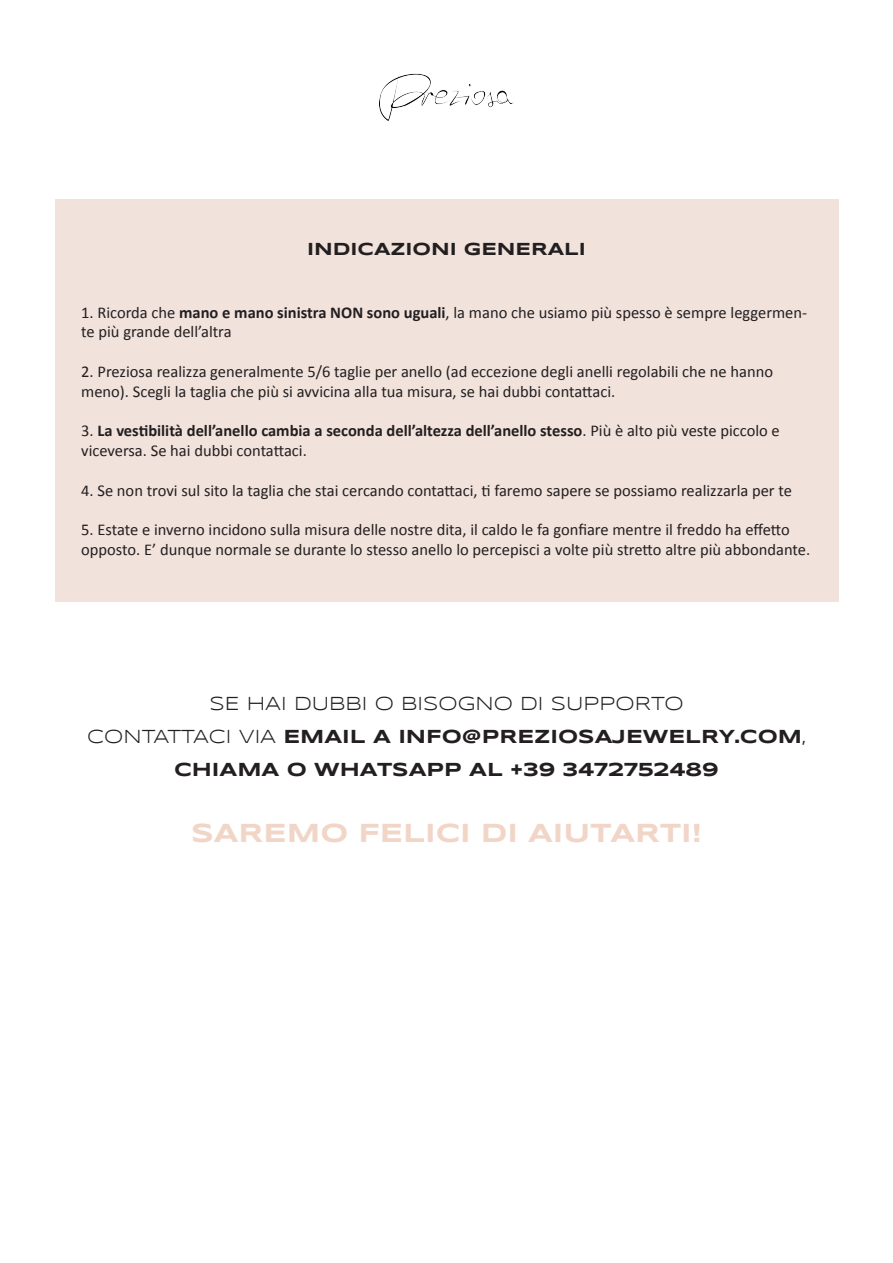
<style>
.page{position:relative;width:893px;height:1263px;background:#fff}
.page>*{position:absolute;margin:0;border:0;box-sizing:border-box;transform-origin:0 0}
.t1{font:700 27px "Syncopate";color:#f1d6c8}
.t2{font:700 19.5px "Syncopate";color:#231f20}
.t3{font:19.5px "Syncopate";color:#231f20}
.t4{font:700 18px "Syncopate";color:#231f20}
.t5{font:16.5px/19.8px "Calibri";color:#231f20}
.t6{font:700 16.5px/19.8px "Calibri";color:#231f20}
.s1{font-weight:700}
.s2{font-weight:400}
</style>
<div class="page">
<div style="left:55px;top:199px;width:783px;height:403px;background:#f1e2dc"></div>
<img style="left:379px;top:73px;width:135px;height:47px">
<p class="t4" style="left:307px;top:237px;width:280px">INDICAZIONI GENERALI</p>
<p class="t5" style="left:81px;top:302px;width:727px">1. Ricorda che <span class="s1">mano e mano sinistra NON sono uguali</span>, la mano che usiamo più spesso è sempre leggermen&shy;te più grande dell’altra</p>
<p class="t5" style="left:81px;top:362px;width:693px">2. Preziosa realizza generalmente 5/6 taglie per anello (ad eccezione degli anelli regolabili che ne hanno meno). Scegli la taglia che più si avvicina alla tua misura, se hai dubbi contattaci.</p>
<p class="t6" style="left:81px;top:421px;width:700px"><span class="s2">3.</span> La vestibilità dell’anello cambia a seconda dell’altezza dell’anello stesso<span class="s2">. Più è alto più veste piccolo e viceversa. Se hai dubbi contattaci.</span></p>
<p class="t5" style="left:81px;top:480px;width:712px">4. Se non trovi sul sito la taglia che stai cercando contattaci, ti faremo sapere se possiamo realizzarla per te</p>
<p class="t5" style="left:81px;top:520px;width:731px">5. Estate e inverno incidono sulla misura delle nostre dita, il caldo le fa gonfiare mentre il freddo ha effetto opposto. E’ dunque normale se durante lo stesso anello lo percepisci a volte più stretto altre più abbondante.</p>
<p class="t3" style="left:209px;top:692px;width:476px">SE HAI DUBBI O BISOGNO DI SUPPORTO</p>
<p class="t2" style="left:87px;top:724px;width:720px"><span class="s2">CONTATTACI VIA</span> EMAIL A INFO@PREZIOSAJEWELRY.COM<span class="s2">,</span></p>
<p class="t2" style="left:174px;top:757px;width:546px">CHIAMA O WHATSAPP AL +39 3472752489</p>
<p class="t1" style="left:191px;top:816px;width:512px">SAREMO FELICI DI AIUTARTI!</p>
</div>
